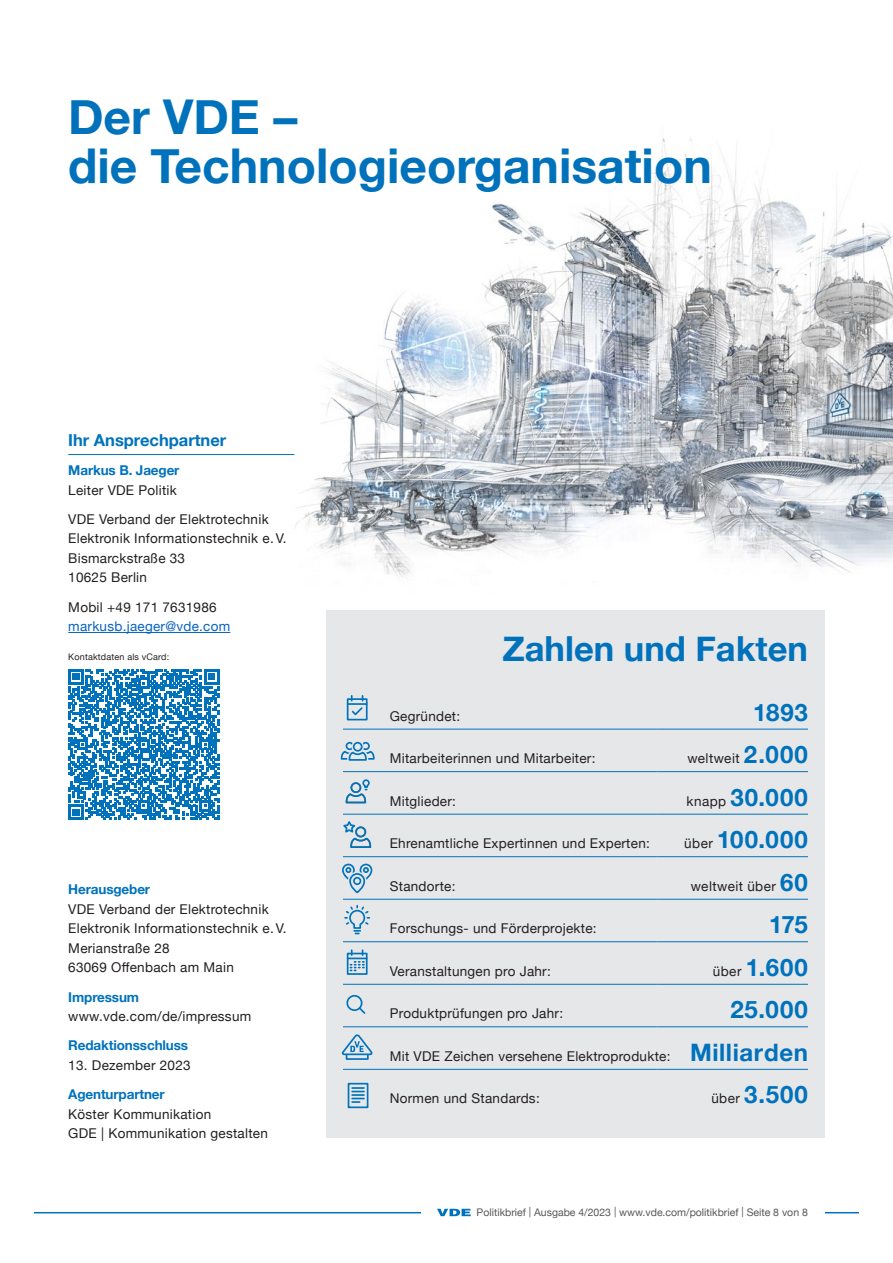
<style>
.page{position:relative;width:893px;height:1263px;background:#fff}
.page>*{position:absolute;margin:0;border:0;box-sizing:border-box;transform-origin:0 0}
.t1{font:700 48px/48.8px "Helvetica Neue";color:#0072bc}
.t2{font:700 34.5px "Helvetica Neue";color:#0072bc}
.t3{font:700 24px "Helvetica Neue";letter-spacing:.04em;color:#0072bc}
.t4{font:700 16.5px "Helvetica Neue";color:#0072bc}
.t5{font:13.5px/19.5px "Helvetica Neue";letter-spacing:.02em;color:#231f20}
.t6{font:700 13.5px "Helvetica Neue";letter-spacing:-.01em;color:#0072bc}
.t7{font:13.5px "Helvetica Neue";letter-spacing:.02em;color:#0563c1}
.t8{font:10.5px "Helvetica Neue";color:#57585a}
.t9{font:9px "Helvetica Neue";letter-spacing:.02em;color:#231f20}
.s1{font-weight:700;font-size:24px;color:#0072bc}
.s2{font-weight:400;font-size:13.5px;color:#231f20}
</style>
<div class="page">
<hr style="left:34px;top:1212px;width:825px;height:1px;background:#0072bc">
<div style="left:422px;top:1197px;width:403px;height:19px;background:#fff"></div>
<svg style="left:437px;top:1209px;width:34px;height:7px"></svg>
<img style="left:294px;top:138px;width:599px;height:439px">
<hr style="left:68px;top:454px;width:226px;height:1px;background:#0072bc">
<hr style="left:68px;top:632px;width:162px;height:1px;background:#0563c1">
<div style="left:326px;top:610px;width:499px;height:528px;background:#e6e7e9"></div>
<hr style="left:343px;top:729px;width:314px;height:1px;background:#0072bc">
<hr style="left:657px;top:729px;width:151px;height:1px;background:#0072bc">
<hr style="left:343px;top:771px;width:314px;height:1px;background:#0072bc">
<hr style="left:657px;top:771px;width:151px;height:1px;background:#0072bc">
<hr style="left:343px;top:814px;width:314px;height:1px;background:#0072bc">
<hr style="left:657px;top:814px;width:151px;height:1px;background:#0072bc">
<hr style="left:343px;top:856px;width:314px;height:1px;background:#0072bc">
<hr style="left:657px;top:856px;width:151px;height:1px;background:#0072bc">
<hr style="left:343px;top:899px;width:314px;height:1px;background:#0072bc">
<hr style="left:657px;top:899px;width:151px;height:1px;background:#0072bc">
<hr style="left:343px;top:941px;width:314px;height:1px;background:#0072bc">
<hr style="left:657px;top:941px;width:151px;height:1px;background:#0072bc">
<hr style="left:343px;top:984px;width:314px;height:1px;background:#0072bc">
<hr style="left:657px;top:984px;width:151px;height:1px;background:#0072bc">
<hr style="left:343px;top:1026px;width:314px;height:1px;background:#0072bc">
<hr style="left:657px;top:1026px;width:151px;height:1px;background:#0072bc">
<hr style="left:343px;top:1069px;width:314px;height:1px;background:#0072bc">
<hr style="left:657px;top:1069px;width:151px;height:1px;background:#0072bc">
<div style="left:347px;top:698px;width:21px;height:22px;border:2px solid #0073bc"></div>
<svg style="left:348px;top:696px;width:19px;height:21px"></svg>
<svg style="left:341px;top:741px;width:34px;height:20px"></svg>
<svg style="left:346px;top:779px;width:24px;height:24px"></svg>
<svg style="left:343px;top:821px;width:28px;height:27px"></svg>
<svg style="left:342px;top:864px;width:30px;height:30px"></svg>
<svg style="left:344px;top:905px;width:26px;height:29px"></svg>
<div style="left:347px;top:953px;width:21px;height:22px;border:2px solid #0073bc"></div>
<svg style="left:348px;top:950px;width:19px;height:21px"></svg>
<svg style="left:357px;top:1002px;width:9px;height:12px"></svg>
<div style="left:346px;top:995px;width:16px;height:16px;border:2px solid #0073bc;border-radius:50%"></div>
<div style="left:346px;top:1054px;width:23px;height:6px;border:2px solid #0073bc"></div>
<svg style="left:342px;top:1034px;width:30px;height:22px"></svg>
<div style="left:348px;top:1083px;width:20px;height:25px;border:2px solid #0073bc"></div>
<svg style="left:352px;top:1087px;width:12px;height:16px"></svg>
<svg style="left:68px;top:669px;width:151px;height:151px"></svg>
<h1 class="t1" style="left:68px;top:91px;width:645px">Der VDE –<br>die Technologieorganisation</h1>
<p class="t4" style="left:68px;top:430px;width:159px">Ihr Ansprechpartner</p>
<p class="t6" style="left:68px;top:462px;width:113px">Markus B. Jaeger</p>
<p class="t5" style="left:68px;top:476px;width:202px;line-height:29.2px">Leiter VDE Politik<br>VDE Verband der Elektrotechnik</p>
<p class="t5" style="left:68px;top:530px;width:220px">Elektronik Informationstechnik e. V.<br>Bismarckstraße 33<br>10625 Berlin</p>
<p class="t5" style="left:68px;top:598px;width:150px">Mobil +49 171 7631986</p>
<p class="t7" style="left:68px;top:616px;width:164px">markusb.jaeger@vde.com</p>
<p class="t9" style="left:68px;top:651px;width:102px">Kontaktdaten als vCard:</p>
<p class="t6" style="left:68px;top:881px;width:83px">Herausgeber</p>
<p class="t5" style="left:68px;top:900px;width:220px">VDE Verband der Elektrotechnik<br>Elektronik Informationstechnik e. V.<br>Merianstraße 28<br>63069 Offenbach am Main</p>
<p class="t6" style="left:68px;top:988px;width:72px">Impressum</p>
<p class="t5" style="left:68px;top:1007px;width:184px">www.vde.com/de/impressum</p>
<p class="t6" style="left:68px;top:1037px;width:121px">Redaktionsschluss</p>
<p class="t5" style="left:68px;top:1056px;width:124px">13. Dezember 2023</p>
<p class="t6" style="left:68px;top:1086px;width:98px">Agenturpartner</p>
<p class="t5" style="left:68px;top:1105px;width:201px">Köster Kommunikation<br>GDE | Kommunikation gestalten</p>
<h2 class="t2" style="left:502px;top:627px;width:307px">Zahlen und Fakten</h2>
<p class="t5" style="left:390px;top:707px;width:72px">Gegründet:</p>
<h3 class="t3" style="left:753px;top:697px;width:56px">1893</h3>
<p class="t5" style="left:390px;top:749px;width:207px">Mitarbeiterinnen und Mitarbeiter:</p>
<p class="t5" style="left:687px;top:749px;width:122px">weltweit <span class="s1">2.000</span></p>
<p class="t5" style="left:390px;top:792px;width:68px">Mitglieder:</p>
<h3 class="t3" style="left:687px;top:782px;width:123px"><span class="s2">knapp</span> 30.000</h3>
<p class="t5" style="left:390px;top:834px;width:262px">Ehrenamtliche Expertinnen und Experten:</p>
<h3 class="t3" style="left:684px;top:825px;width:125px"><span class="s2">über</span> 100.000</h3>
<p class="t5" style="left:390px;top:877px;width:67px">Standorte:</p>
<p class="t5" style="left:691px;top:877px;width:119px">weltweit über <span class="s1">60</span></p>
<p class="t5" style="left:390px;top:919px;width:208px">Forschungs- und Förderprojekte:</p>
<h3 class="t3" style="left:769px;top:910px;width:40px">175</h3>
<p class="t5" style="left:390px;top:962px;width:163px">Veranstaltungen pro Jahr:</p>
<h3 class="t3" style="left:713px;top:952px;width:96px"><span class="s2">über</span> 1.600</h3>
<p class="t5" style="left:390px;top:1004px;width:175px">Produktprüfungen pro Jahr:</p>
<h3 class="t3" style="left:730px;top:995px;width:79px">25.000</h3>
<p class="t5" style="left:390px;top:1047px;width:420px">Mit VDE Zeichen versehene Elektroprodukte: <span class="s1">Milliarden</span></p>
<p class="t5" style="left:390px;top:1089px;width:151px">Normen und Standards:</p>
<h3 class="t3" style="left:711px;top:1080px;width:98px"><span class="s2">über</span> 3.500</h3>
<p class="t8" style="left:477px;top:1205px;width:333px">Politikbrief | Ausgabe 4/2023 | www.vde.com/politikbrief | Seite 8 von 8</p>
</div>
